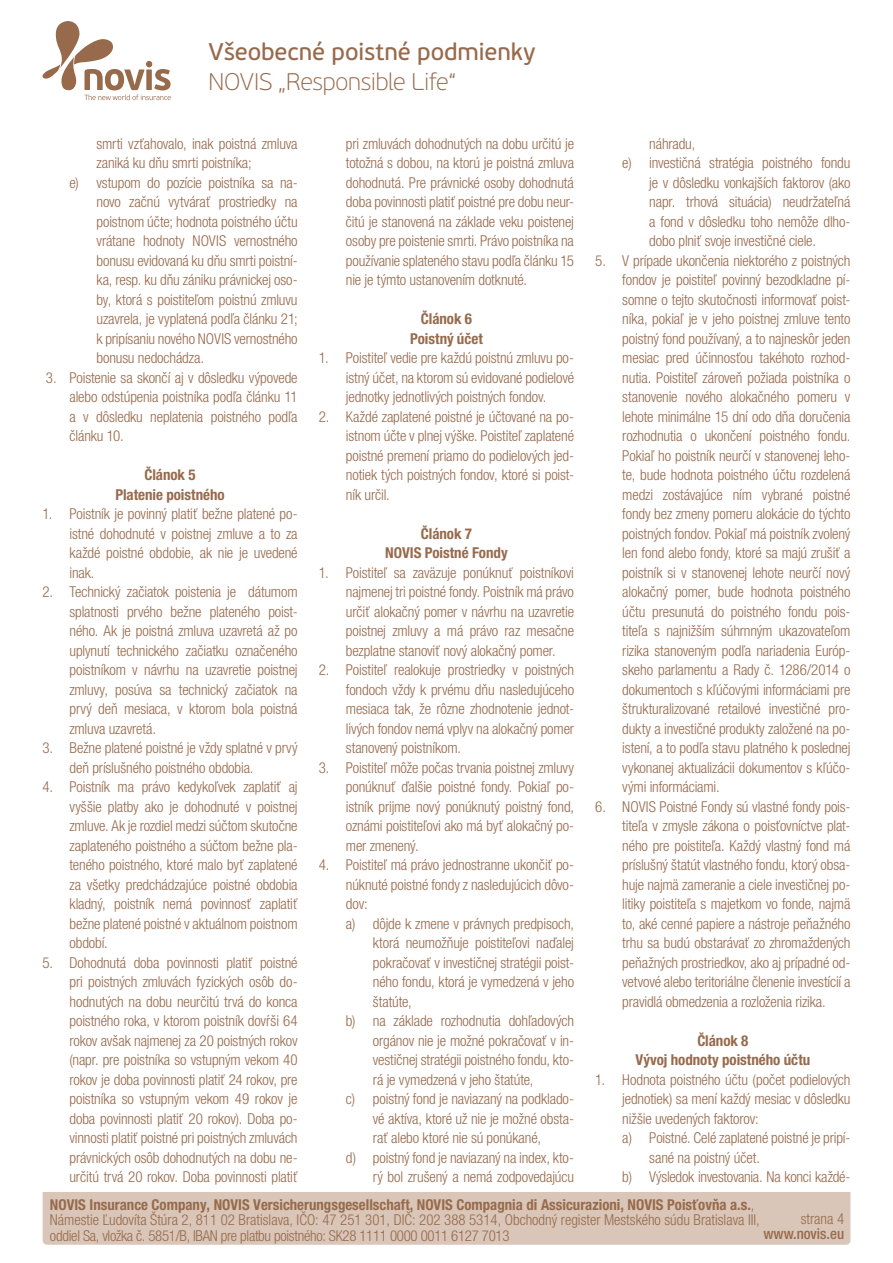
<style>
.page{position:relative;width:893px;height:1263px;background:#fff}
.page>*{position:absolute;margin:0;border:0;box-sizing:border-box;transform-origin:0 0}
.t1{font:24px "PF Beau Sans Pro Bbook";letter-spacing:-.005em;color:#976a4c}
.t2{font:100 24px "PF Beau Sans Pro";letter-spacing:-.01em;color:#976a4c}
.t3{font:300 condensed 15px/19.5px "Helvetica Neue LT Pro";letter-spacing:-.01em;color:#976a4c;text-align:justify}
.t4{font:700 condensed 15px/19.5px "Helvetica Neue LT Pro";letter-spacing:-.005em;color:#976a4c;text-align:center}
.t5{font:500 condensed 15px "Helvetica Neue LT Pro";color:#976a4c}
.s1{font-weight:700}
.s2{font-family:"Helvetica Neue LT Com"}
</style>
<div class="page">
<div style="left:43px;top:1192px;width:807px;height:53px;background:#d9c6b8"></div>
<svg style="left:42px;top:21px;width:129px;height:79px"></svg>
<h1 class="t1" style="left:208px;top:38px;width:328px">Všeobecné poistné podmienky</h1>
<h1 class="t2" style="left:208px;top:68px;width:249px">NOVIS „Responsible Life“</h1>
<p class="t3" style="left:97px;top:133px;width:203px">smrti vzťahovalo, inak poistná zmluva</p>
<p class="t3" style="left:97px;top:153px;width:157px">zaniká ku dňu smrti poistníka;</p>
<p class="t3" style="left:70px;top:172px;width:230px">e) vstupom do pozície poistníka sa na-</p>
<p class="t3" style="left:97px;top:192px;width:203px">novo začnú vytvárať prostriedky na</p>
<p class="t3" style="left:97px;top:211px;width:203px">poistnom účte; hodnota poistného účtu</p>
<p class="t3" style="left:97px;top:231px;width:203px">vrátane hodnoty NOVIS vernostného</p>
<p class="t3" style="left:97px;top:250px;width:203px">bonusu evidovaná ku dňu smrti poistní-</p>
<p class="t3" style="left:97px;top:270px;width:203px">ka, resp. ku dňu zániku právnickej oso-</p>
<p class="t3" style="left:97px;top:289px;width:203px">by, ktorá s poistiteľom poistnú zmluvu</p>
<p class="t3" style="left:97px;top:309px;width:203px">uzavrela, je vyplatená podľa článku 21;</p>
<p class="t3" style="left:97px;top:328px;width:203px">k pripísaniu nového NOVIS vernostného</p>
<p class="t3" style="left:97px;top:348px;width:109px">bonusu nedochádza.</p>
<p class="t3" style="left:70px;top:367px;width:230px;text-indent:-24px">3. Poistenie sa skončí aj v dôsledku výpovede alebo odstúpenia poistníka podľa článku 11 a v dôsledku neplatenia poistného podľa článku 10.</p>
<p class="t4" style="left:115px;top:465px;width:111px">Článok 5<br>Platenie poistného</p>
<p class="t3" style="left:70px;top:504px;width:230px;text-indent:-27px">1. Poistník je povinný platiť bežne platené po&shy;istné dohodnuté v poistnej zmluve a to za každé poistné obdobie, ak nie je uvedené inak.</p>
<p class="t3" style="left:70px;top:582px;width:230px;text-indent:-27px">2. Technický začiatok poistenia je dátumom splatnosti prvého bežne plateného poist&shy;ného. Ak je poistná zmluva uzavretá až po uplynutí technického začiatku označeného poistníkom v návrhu na uzavretie poistnej zmluvy, posúva sa technický začiatok na prvý deň mesiaca, v ktorom bola poistná zmluva uzavretá.</p>
<p class="t3" style="left:70px;top:738px;width:230px;text-indent:-27px">3. Bežne platené poistné je vždy splatné v prvý deň príslušného poistného obdobia.</p>
<p class="t3" style="left:70px;top:777px;width:230px;text-indent:-27px">4. Poistník ma právo kedykoľvek zaplatiť aj vyššie platby ako je dohodnuté v poistnej zmluve. Ak je rozdiel medzi súčtom skutočne zaplateného poistného a súčtom bežne pla&shy;teného poistného, ktoré malo byť zaplatené za všetky predchádzajúce poistné obdobia kladný, poistník nemá povinnosť zaplatiť bežne platené poistné v aktuálnom poistnom období.</p>
<p class="t3" style="left:70px;top:952px;width:230px;text-indent:-27px">5. Dohodnutá doba povinnosti platiť poistné pri poistných zmluvách fyzických osôb do&shy;hodnutých na dobu neurčitú trvá do konca poistného roka, v ktorom poistník dovŕši 64 rokov avšak najmenej za 20 poistných rokov (napr. pre poistníka so vstupným vekom 40 rokov je doba povinnosti platiť 24 rokov, pre poistníka so vstupným vekom 49 rokov je doba povinnosti platiť 20 rokov). Doba po&shy;vinnosti platiť poistné pri poistných zmluvách právnických osôb dohodnutých na dobu ne&shy;určitú trvá 20 rokov. Doba povinnosti platiť</p>
<p class="t3" style="left:346px;top:133px;width:230px">pri zmluvách dohodnutých na dobu určitú je totožná s dobou, na ktorú je poistná zmluva dohodnutá. Pre právnické osoby dohodnutá doba povinnosti platiť poistné pre dobu neur&shy;čitú je stanovená na základe veku poistenej osoby pre poistenie smrti. Právo poistníka na používanie splateného stavu podľa článku 15 nie je týmto ustanovením dotknuté.</p>
<p class="t4" style="left:410px;top:309px;width:74px">Článok 6<br>Poistný účet</p>
<p class="t3" style="left:346px;top:348px;width:230px;text-indent:-27px">1. Poistiteľ vedie pre každú poistnú zmluvu po&shy;istný účet, na ktorom sú evidované podielové jednotky jednotlivých poistných fondov.</p>
<p class="t3" style="left:346px;top:406px;width:230px;text-indent:-27px">2. Každé zaplatené poistné je účtované na po&shy;istnom účte v plnej výške. Poistiteľ zaplatené poistné premení priamo do podielových jed&shy;notiek tých poistných fondov, ktoré si poist&shy;ník určil.</p>
<p class="t4" style="left:385px;top:523px;width:124px">Článok 7<br>NOVIS Poistné Fondy</p>
<p class="t3" style="left:346px;top:562px;width:230px;text-indent:-27px">1. Poistiteľ sa zaväzuje ponúknuť poistníkovi najmenej tri poistné fondy. Poistník má právo určiť alokačný pomer v návrhu na uzavretie poistnej zmluvy a má právo raz mesačne bezplatne stanoviť nový alokačný pomer.</p>
<p class="t3" style="left:346px;top:660px;width:230px;text-indent:-27px">2. Poistiteľ realokuje prostriedky v poistných fondoch vždy k prvému dňu nasledujúceho mesiaca tak, že rôzne zhodnotenie jednot&shy;livých fondov nemá vplyv na alokačný pomer stanovený poistníkom.</p>
<p class="t3" style="left:346px;top:757px;width:230px;text-indent:-27px">3. Poistiteľ môže počas trvania poistnej zmluvy ponúknuť ďalšie poistné fondy. Pokiaľ po&shy;istník prijme nový ponúknutý poistný fond, oznámi poistiteľovi ako má byť alokačný po&shy;mer zmenený.</p>
<p class="t3" style="left:319px;top:855px;width:257px">4. Poistiteľ má právo jednostranne ukončiť po-</p>
<p class="t3" style="left:346px;top:874px;width:230px">núknuté poistné fondy z nasledujúcich dôvo-</p>
<p class="t3" style="left:346px;top:894px;width:23px">dov:</p>
<p class="t3" style="left:346px;top:913px;width:230px">a) dôjde k zmene v právnych predpisoch,</p>
<p class="t3" style="left:373px;top:933px;width:203px">ktorá neumožňuje poistiteľovi naďalej</p>
<p class="t3" style="left:373px;top:952px;width:203px">pokračovať v investičnej stratégii poist-</p>
<p class="t3" style="left:373px;top:972px;width:203px">ného fondu, ktorá je vymedzená v jeho</p>
<p class="t3" style="left:373px;top:991px;width:40px">štatúte,</p>
<p class="t3" style="left:346px;top:1011px;width:230px">b) na základe rozhodnutia dohľadových</p>
<p class="t3" style="left:373px;top:1030px;width:203px">orgánov nie je možné pokračovať v in-</p>
<p class="t3" style="left:373px;top:1050px;width:203px">vestičnej stratégii poistného fondu, kto-</p>
<p class="t3" style="left:373px;top:1069px;width:162px">rá je vymedzená v jeho štatúte,</p>
<p class="t3" style="left:346px;top:1089px;width:230px">c) poistný fond je naviazaný na podklado-</p>
<p class="t3" style="left:373px;top:1108px;width:203px">vé aktíva, ktoré už nie je možné obsta-</p>
<p class="t3" style="left:373px;top:1128px;width:170px">rať alebo ktoré nie sú ponúkané,</p>
<p class="t3" style="left:346px;top:1147px;width:230px">d) poistný fond je naviazaný na index, kto-</p>
<p class="t3" style="left:373px;top:1167px;width:203px">rý bol zrušený a nemá zodpovedajúcu</p>
<p class="t3" style="left:649px;top:133px;width:47px">náhradu,</p>
<p class="t3" style="left:622px;top:153px;width:230px">e) investičná stratégia poistného fondu</p>
<p class="t3" style="left:649px;top:172px;width:203px">je v dôsledku vonkajších faktorov (ako</p>
<p class="t3" style="left:649px;top:192px;width:203px">napr. trhová situácia) neudržateľná</p>
<p class="t3" style="left:649px;top:211px;width:203px">a fond v dôsledku toho nemôže dlho-</p>
<p class="t3" style="left:649px;top:231px;width:168px">dobo plniť svoje investičné ciele.</p>
<p class="t3" style="left:622px;top:250px;width:230px;text-indent:-27px">5. V prípade ukončenia niektorého z poistných fondov je poistiteľ povinný bezodkladne pí&shy;somne o tejto skutočnosti informovať poist&shy;níka, pokiaľ je v jeho poistnej zmluve tento poistný fond používaný, a to najneskôr jeden mesiac pred účinnosťou takéhoto rozhod&shy;nutia. Poistiteľ zároveň požiada poistníka o stanovenie nového alokačného pomeru v lehote minimálne 15 dní odo dňa doručenia rozhodnutia o ukončení poistného fondu.<br>Pokiaľ ho poistník neurčí v stanovenej leho&shy;te, bude hodnota poistného účtu rozdelená medzi zostávajúce ním vybrané poistné fondy bez zmeny pomeru alokácie do týchto poistných fondov. Pokiaľ má poistník zvolený len fond alebo fondy, ktoré sa majú zrušiť a poistník si v stanovenej lehote neurčí nový alokačný pomer, bude hodnota poistného účtu presunutá do poistného fondu pois&shy;titeľa s najnižším súhrnným ukazovateľom rizika stanoveným podľa nariadenia Európ&shy;skeho parlamentu a Rady č. 1286/2014 o dokumentoch s kľúčovými informáciami pre štrukturalizované retailové investičné pro&shy;dukty a investičné produkty založené na po&shy;istení, a to podľa stavu platného k poslednej vykonanej aktualizácii dokumentov s kľúčo&shy;vými informáciami.</p>
<p class="t3" style="left:622px;top:796px;width:230px;text-indent:-27px">6. NOVIS Poistné Fondy sú vlastné fondy pois&shy;titeľa v zmysle zákona o poisťovníctve plat&shy;ného pre poistiteľa. Každý vlastný fond má príslušný štatút vlastného fondu, ktorý obsa&shy;huje najmä zameranie a ciele investičnej po&shy;litiky poistiteľa s majetkom vo fonde, najmä to, aké cenné papiere a nástroje peňažného trhu sa budú obstarávať zo zhromaždených peňažných prostriedkov, ako aj prípadné od&shy;vetvové alebo teritoriálne členenie investícií a pravidlá obmedzenia a rozloženia rizika.</p>
<p class="t4" style="left:635px;top:1030px;width:176px">Článok 8<br>Vývoj hodnoty poistného účtu</p>
<p class="t3" style="left:595px;top:1069px;width:257px">1. Hodnota poistného účtu (počet podielových</p>
<p class="t3" style="left:622px;top:1089px;width:230px">jednotiek) sa mení každý mesiac v dôsledku</p>
<p class="t3" style="left:622px;top:1108px;width:138px">nižšie uvedených faktorov:</p>
<p class="t3" style="left:622px;top:1128px;width:230px">a) Poistné. Celé zaplatené poistné je pripí-</p>
<p class="t3" style="left:649px;top:1147px;width:112px">sané na poistný účet.</p>
<p class="t3" style="left:622px;top:1167px;width:230px">b) Výsledok investovania. Na konci každé-</p>
<p class="t3" style="left:50px;top:1196px;width:711px;line-height:15.5px;text-align:left"><span class="s1">NOVIS Insurance Company, NOVIS Versicherungsgesellschaft, NOVIS Compagnia di Assicurazioni, NOVIS Poisťovňa a.s.</span>,<br>Námestie Ľudovíta Štúra 2, 811 02 Bratislava, IČO: 47 251 301, DIČ: 202 388 5314, Obchodný register <span class="s2">Mestského súdu Bratislava III</span>, oddiel Sa, vložka č. 5851/B, IBAN pre platbu poistného: SK28 1111 0000 0011 6127 7013</p>
<p class="t3" style="left:801px;top:1209px;width:45px">strana 4</p>
<p class="t5" style="left:763px;top:1224px;width:82px">www.novis.eu</p>
</div>
